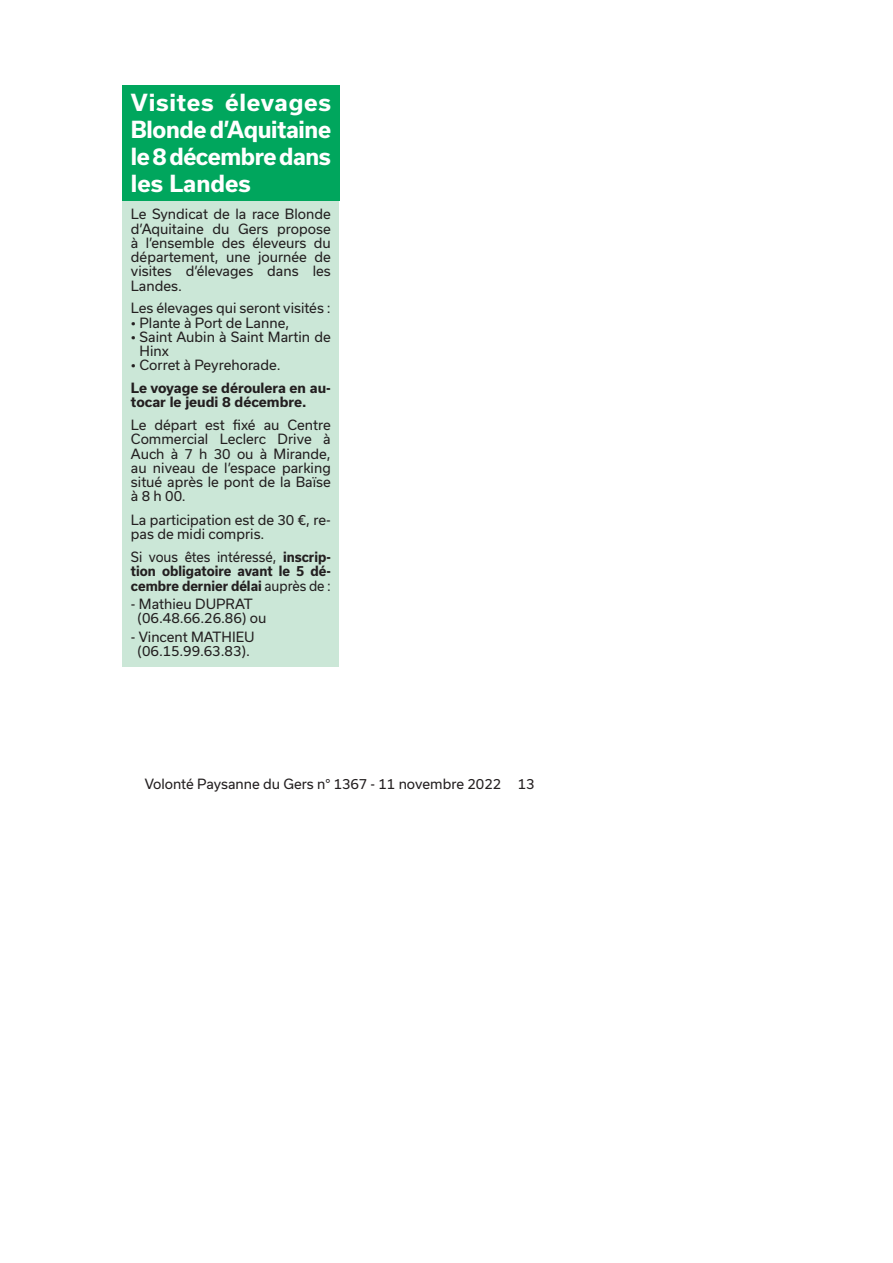
<style>
.page{position:relative;width:893px;height:1263px;background:#fff}
.page>*{position:absolute;margin:0;border:0;box-sizing:border-box;transform-origin:0 0}
.t1{font:700 22.5px/27px "Usual";letter-spacing:-.015em;color:#fff;text-align:justify}
.t2{font:13.5px/14.2px "Usual";color:#231f20}
.t3{font:700 13.5px/14.2px "Usual";color:#231f20;text-align:justify;scale:.95 1}
.t4{font:700 13.5px/14.2px "Usual";color:#231f20}
.s1{font-weight:400}
</style>
<div class="page">
<div style="left:122px;top:201px;width:217px;height:465px;background:#cbe7d7"></div>
<div style="left:122px;top:85px;width:218px;height:116px;background:#00a65d"></div>
<h1 class="t1" style="left:131px;top:89px;width:202px">Visites élevages Blonde d’Aquitaine le 8 décembre dans les Landes</h1>
<p class="t2" style="left:131px;top:207px;width:201px;text-align:justify">Le Syndicat de la race Blonde d’Aquitaine du Gers propose à l’ensemble des éleveurs du département, une journée de visites d’élevages dans les Landes.</p>
<p class="t2" style="left:131px;top:301px;width:201px">Les élevages qui seront visités :</p>
<p class="t2" style="left:131px;top:315px;width:160px">• Plante à Port de Lanne,</p>
<p class="t2" style="left:140px;top:330px;width:193px;text-indent:-9px">• Saint Aubin à Saint Martin de<br>Hinx</p>
<p class="t2" style="left:131px;top:358px;width:151px">• Corret à Peyrehorade.</p>
<p class="t4" style="left:131px;top:381px;width:201px">Le voyage se déroulera en au&shy;tocar le jeudi 8 décembre.</p>
<p class="t2" style="left:131px;top:418px;width:201px;text-align:justify">Le départ est fixé au Centre Commercial Leclerc Drive à Auch à 7 h 30 ou à Mirande, au niveau de l’espace parking situé après le pont de la Baïse à 8 h 00.</p>
<p class="t2" style="left:131px;top:512px;width:201px">La participation est de 30 €, re&shy;pas de midi compris.</p>
<p class="t3" style="left:131px;top:550px;width:212px"><span class="s1">Si vous êtes intéressé,</span> inscrip&shy;tion obligatoire avant le 5 dé&shy;cembre dernier délai <span class="s1">auprès de :</span></p>
<p class="t2" style="left:138px;top:597px;width:130px;text-indent:-7px">- Mathieu DUPRAT (06.48.66.26.86) ou</p>
<p class="t2" style="left:131px;top:630px;width:125px;text-align:center">- Vincent MATHIEU (06.15.99.63.83).</p>
<p class="t2" style="left:145px;top:777px;width:391px">Volonté Paysanne du Gers n° 1367 - 11 novembre 2022 13</p>
</div>
